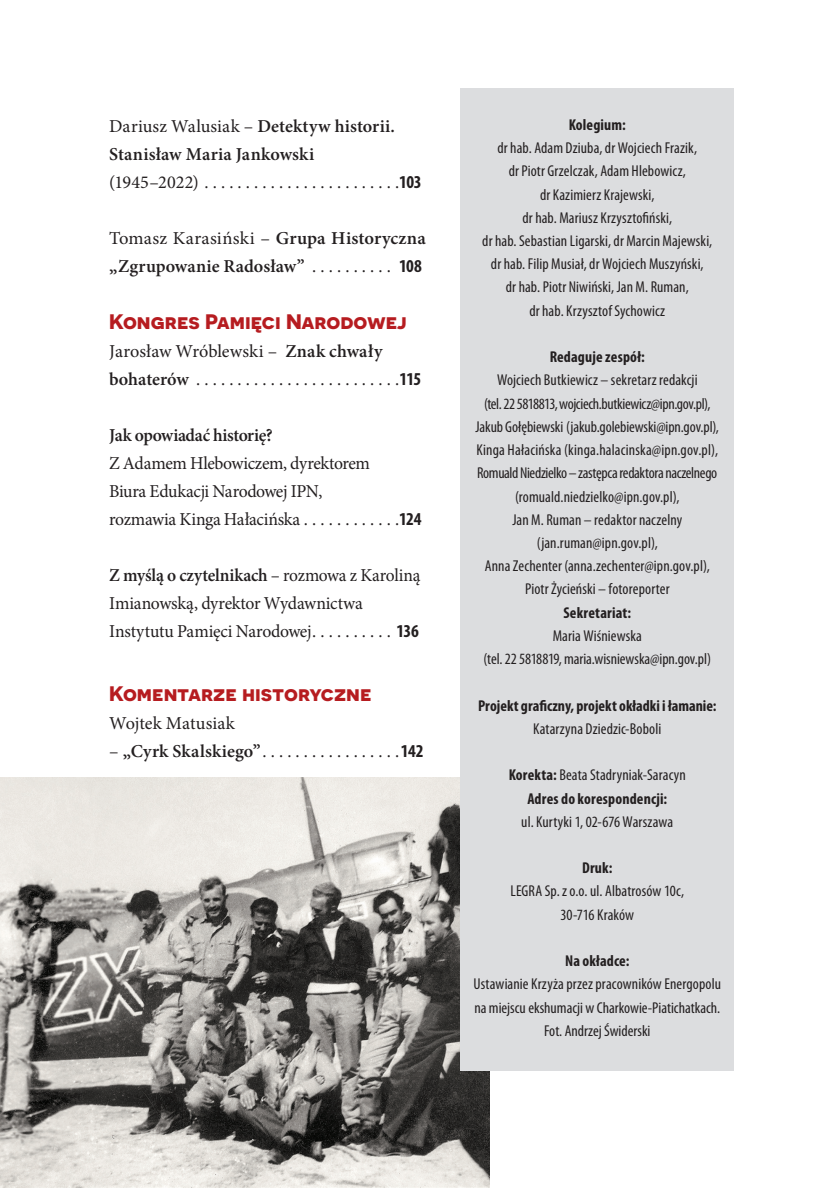
<style>
.page{position:relative;width:834px;height:1191px;background:#fff}
.page>*{position:absolute;margin:0;border:0;box-sizing:border-box;transform-origin:0 0}
._1_Tekst_bez_wciecia{font:700 21px "Novecentosanswide";letter-spacing:-.005em;color:#b61c20}
.SPIS_TRESCI_DZIAL{font:700 21px "Novecentosanswide";color:#b61c20}
._1_Tekst_bez_wciecia-2{font:18.2px/28px "Minion Pro";letter-spacing:-.015em;color:#231f20}
._1_Tekst_bez_wciecia-3{font:18.2px/28px "Minion Pro";letter-spacing:-.015em;color:#231f20;scale:.96 1}
._1_Tekst_bez_wciecia-4{font:18.2px/28px "Minion Pro";letter-spacing:.005em;color:#231f20}
._1_Tekst_bez_wciecia-5{font:600 18.2px/28px "Minion Pro";letter-spacing:.005em;color:#231f20}
.Spis_Tresci_Notatka{font:condensed 15.75px/23.3px "Myriad Pro";letter-spacing:.005em;color:#231f20;text-align:center}
.Spis_Tresci_Notatka-2{font:700 condensed 15.75px/23.3px "Myriad Pro";letter-spacing:.005em;color:#231f20;text-align:center}
.s1{font-weight:600}
.s2{font-family:"Myriad Pro";font-weight:700;font-stretch:condensed}
.s3{font-weight:400}
.s4{font-weight:700}
</style>
<div class="page">
<img style="left:0;top:778px;width:490px;height:409px">
<div style="left:460px;top:88px;width:273px;height:982px;background:#dcdddf"></div>
<p class="_1_Tekst_bez_wciecia-4" style="left:109px;top:112px;width:314px">Dariusz Walusiak – <span class="s1">Detektyw historii.<br>Stanisław Maria Jankowski<br></span>(1945–2022) . . . . . . . . . . . . . . . . . . . . . . . <span class="s2">103</span></p>
<p class="_1_Tekst_bez_wciecia-5" style="left:109px;top:224px;width:318px"><span class="s3">Tomasz Karasiński –</span> Grupa Historyczna „Zgrupowanie Radosław” <span class="s3">. . . . . . . . .</span> <span class="s2">108</span></p>
<p class="_1_Tekst_bez_wciecia" style="left:109px;top:308px;width:299px">Kongres Pamięci Narodowej</p>
<p class="_1_Tekst_bez_wciecia-2" style="left:109px;top:337px;width:313px">Jarosław Wróblewski – <span class="s1">Znak chwały bohaterów</span> . . . . . . . . . . . . . . . . . . . . . . . . <span class="s2">115</span></p>
<p class="_1_Tekst_bez_wciecia-2" style="left:109px;top:421px;width:314px"><span class="s1">Jak opowiadać historię?<br></span>Z Adamem Hlebowiczem, dyrektorem<br>Biura Edukacji Narodowej IPN,<br>rozmawia Kinga Hałacińska . . . . . . . . . . . <span class="s2">124</span></p>
<p class="_1_Tekst_bez_wciecia-3" style="left:109px;top:561px;width:325px"><span class="s1">Z myślą o czytelnikach</span> – rozmowa z Karoliną<br>Imianowską, dyrektor Wydawnictwa<br>Instytutu Pamięci Narodowej . . . . . . . . . . <span class="s2">136</span></p>
<p class="SPIS_TRESCI_DZIAL" style="left:109px;top:681px;width:264px">Komentarze historyczne</p>
<p class="_1_Tekst_bez_wciecia-2" style="left:109px;top:709px;width:127px">Wojtek Matusiak</p>
<p class="_1_Tekst_bez_wciecia-2" style="left:109px;top:737px;width:316px">– <span class="s1">„Cyrk Skalskiego”</span> . . . . . . . . . . . . . . . . <span class="s2">142</span></p>
<p class="Spis_Tresci_Notatka-2" style="left:568px;top:113px;width:59px">Kolegium:</p>
<p class="Spis_Tresci_Notatka" style="left:497px;top:136px;width:201px">dr hab. Adam Dziuba, dr Wojciech Frazik,</p>
<p class="Spis_Tresci_Notatka" style="left:508px;top:160px;width:179px">dr Piotr Grzelczak, Adam Hlebowicz,</p>
<p class="Spis_Tresci_Notatka" style="left:522px;top:183px;width:151px">dr Kazimierz Krajewski,<br>dr hab. Mariusz Krzysztofiński,</p>
<p class="Spis_Tresci_Notatka" style="left:482px;top:229px;width:231px">dr hab. Sebastian Ligarski, dr Marcin Majewski,</p>
<p class="Spis_Tresci_Notatka" style="left:491px;top:253px;width:214px">dr hab. Filip Musiał, dr Wojciech Muszyński,</p>
<p class="Spis_Tresci_Notatka" style="left:506px;top:276px;width:184px">dr hab. Piotr Niwiński, Jan M. Ruman,</p>
<p class="Spis_Tresci_Notatka" style="left:529px;top:299px;width:137px">dr hab. Krzysztof Sychowicz</p>
<p class="Spis_Tresci_Notatka" style="left:475px;top:345px;width:245px"><span class="s4">Redaguje zespół:<br></span>Wojciech Butkiewicz – sekretarz redakcji<br>(tel. 22 5818813, wojciech.butkiewicz@ipn.gov.pl), Jakub Gołębiewski (jakub.golebiewski@ipn.gov.pl),</p>
<p class="Spis_Tresci_Notatka" style="left:476px;top:438px;width:243px">Kinga Hałacińska (kinga.halacinska@ipn.gov.pl), Romuald Niedzielko–zastępca redaktora naczelnego (romuald.niedzielko@ipn.gov.pl),<br>Jan M. Ruman – redaktor naczelny (jan.ruman@ipn.gov.pl),<br>Anna Zechenter (anna.zechenter@ipn.gov.pl),</p>
<p class="Spis_Tresci_Notatka" style="left:525px;top:578px;width:146px">Piotr Życieński – fotoreporter</p>
<p class="Spis_Tresci_Notatka-2" style="left:563px;top:601px;width:69px">Sekretariat:</p>
<p class="Spis_Tresci_Notatka" style="left:483px;top:624px;width:229px">Maria Wiśniewska<br>(tel. 22 5818819, maria.wisniewska@ipn.gov.pl)</p>
<p class="Spis_Tresci_Notatka-2" style="left:478px;top:694px;width:240px">Projekt graficzny, projekt okładki i łamanie:<br><span class="s3">Katarzyna Dziedzic-Boboli</span></p>
<p class="Spis_Tresci_Notatka" style="left:508px;top:763px;width:179px"><span class="s4">Korekta:</span> Beata Stadryniak-Saracyn</p>
<p class="Spis_Tresci_Notatka" style="left:521px;top:787px;width:153px"><span class="s4">Adres do korespondencji: </span>ul. Kurtyki 1, 02-676 Warszawa</p>
<p class="Spis_Tresci_Notatka" style="left:510px;top:856px;width:175px"><span class="s4">Druk:<br></span>LEGRA Sp. zo.o. ul. Albatrosów 10c,<br>30-716 Kraków</p>
<p class="Spis_Tresci_Notatka" style="left:473px;top:949px;width:249px"><span class="s4">Na okładce:<br></span>Ustawianie Krzyża przez pracowników Energopolu</p>
<p class="Spis_Tresci_Notatka" style="left:474px;top:996px;width:247px">na miejscu ekshumacji w Charkowie-Piatichatkach.<br>Fot. Andrzej Świderski</p>
</div>
